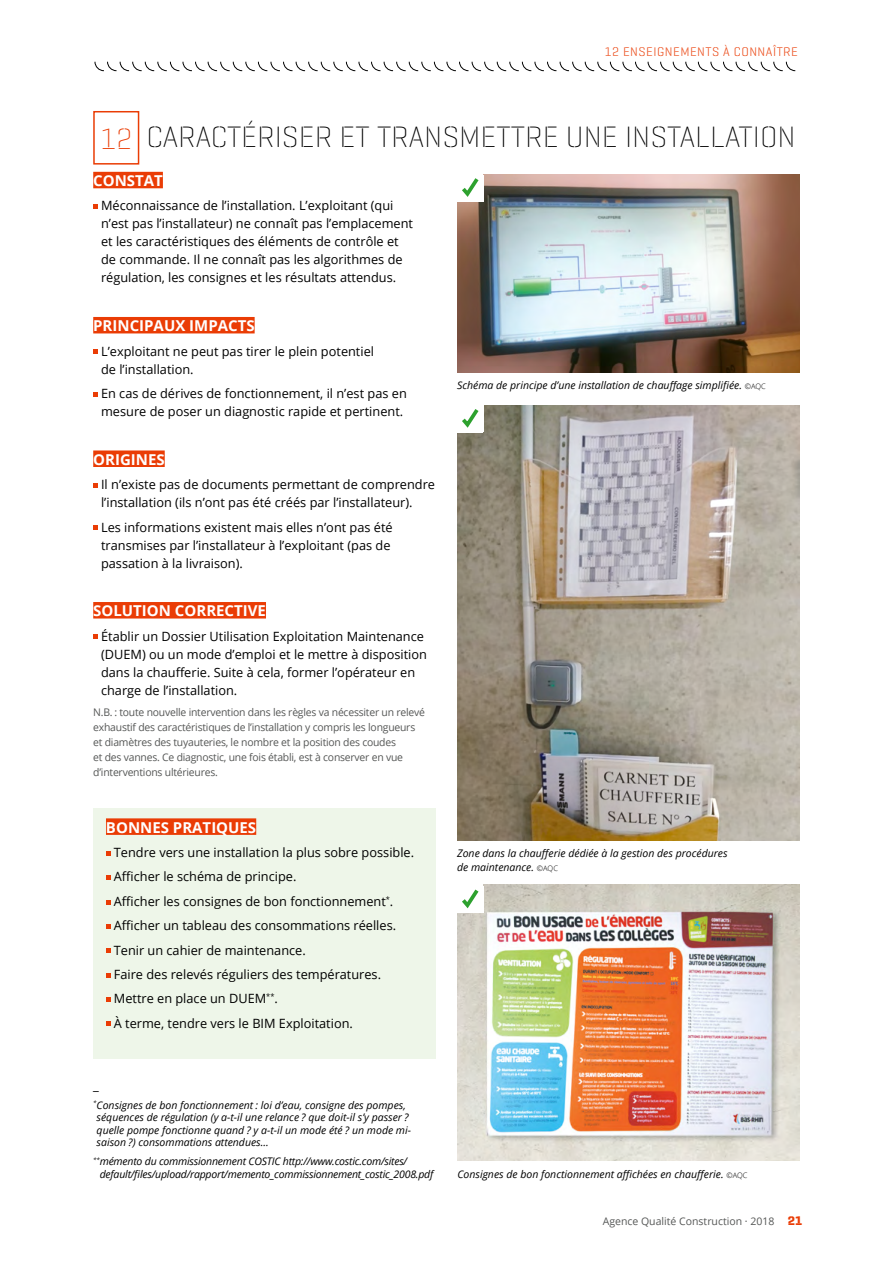
<style>
.page{position:relative;width:893px;height:1263px;background:#fff}
.page>*{position:absolute;margin:0;border:0;box-sizing:border-box;transform-origin:0 0}
.t1{font:30px "Geogrotesque Stencil B Ul";color:#000}
.t2{font:700 15px "Open Sans";color:#fff}
.t3{font:12.75px/18px "Open Sans";color:#000}
.t4{font:12.75px "Geogrotesque Stencil A Lg";letter-spacing:.04em;color:#ea3c05}
.t5{font:italic 10.5px/12.6px "Open Sans";color:#000}
.t6{font:10.5px/15px "Open Sans";letter-spacing:-.02em;color:#555756}
.t7{font:italic 10.5px/12.6px "Open Sans";letter-spacing:-.02em;color:#000}
.t8{font:10.5px "Open Sans";color:#555756}
.s1{color:#ea3c05}
.s2{font-weight:300;font-style:normal;font-size:7.5px}
.s3{font-family:"Geogrotesque Stencil A";font-weight:700;font-size:12.75px;color:#ea3c05}
</style>
<div class="page">
<img style="left:457px;top:175px;width:342px;height:198px">
<div style="left:93px;top:111px;width:46px;height:54px;border:2px solid #ea3c05"></div>
<div style="left:93px;top:172px;width:70px;height:16px;background:#ea3c05"></div>
<div style="left:93px;top:317px;width:162px;height:16px;background:#ea3c05"></div>
<div style="left:93px;top:450px;width:72px;height:17px;background:#ea3c05"></div>
<div style="left:93px;top:602px;width:173px;height:16px;background:#ea3c05"></div>
<svg style="left:93px;top:204px;width:5px;height:5px"></svg>
<svg style="left:93px;top:350px;width:5px;height:4px"></svg>
<svg style="left:93px;top:392px;width:5px;height:4px"></svg>
<svg style="left:93px;top:483px;width:5px;height:5px"></svg>
<svg style="left:93px;top:525px;width:5px;height:5px"></svg>
<svg style="left:93px;top:635px;width:5px;height:4px"></svg>
<div style="left:93px;top:808px;width:343px;height:250px;background:#eef6e9"></div>
<div style="left:106px;top:818px;width:150px;height:17px;background:#ea3c05"></div>
<svg style="left:106px;top:851px;width:5px;height:4px"></svg>
<svg style="left:106px;top:875px;width:5px;height:5px"></svg>
<svg style="left:106px;top:900px;width:5px;height:4px"></svg>
<svg style="left:106px;top:924px;width:5px;height:5px"></svg>
<svg style="left:106px;top:948px;width:5px;height:5px"></svg>
<svg style="left:106px;top:973px;width:5px;height:4px"></svg>
<svg style="left:106px;top:997px;width:5px;height:5px"></svg>
<svg style="left:106px;top:1022px;width:5px;height:4px"></svg>
<img style="left:457px;top:405px;width:342px;height:435px">
<img style="left:457px;top:885px;width:342px;height:275px">
<div style="left:457px;top:175px;width:26px;height:26px;background:#fff"></div>
<svg style="left:462px;top:178px;width:17px;height:19px"></svg>
<div style="left:449px;top:399px;width:34px;height:33px;background:#fff"></div>
<svg style="left:462px;top:409px;width:17px;height:19px"></svg>
<div style="left:449px;top:880px;width:34px;height:33px;background:#fff"></div>
<svg style="left:462px;top:889px;width:17px;height:20px"></svg>
<svg style="left:95px;top:62px;width:701px;height:9px"></svg>
<p class="t4" style="left:605px;top:44px;width:195px">12 ENSEIGNEMENTS À CONNAÎTRE</p>
<h1 class="t1" style="left:100px;top:118px;width:697px"><span class="s1">12</span> CARACTÉRISER ET TRANSMETTRE UNE INSTALLATION</h1>
<p class="t2" style="left:93px;top:170px;width:71px">CONSTAT</p>
<p class="t3" style="left:101px;top:196px;width:314px">Méconnaissance de l’installation. L’exploitant (qui n’est pas l’installateur) ne connaît pas l’emplacement et les caractéristiques des éléments de contrôle et de commande. Il ne connaît pas les algorithmes de régulation, les consignes et les résultats attendus.</p>
<p class="t2" style="left:93px;top:315px;width:163px">PRINCIPAUX IMPACTS</p>
<p class="t3" style="left:101px;top:342px;width:274px">L’exploitant ne peut pas tirer le plein potentiel de l’installation.</p>
<p class="t3" style="left:101px;top:384px;width:307px">En cas de dérives de fonctionnement, il n’est pas en mesure de poser un diagnostic rapide et pertinent.</p>
<p class="t2" style="left:93px;top:449px;width:73px">ORIGINES</p>
<p class="t3" style="left:101px;top:475px;width:335px">Il n’existe pas de documents permettant de comprendre l’installation (ils n’ont pas été créés par l’installateur).</p>
<p class="t3" style="left:101px;top:517px;width:293px">Les informations existent mais elles n’ont pas été transmises par l’installateur à l’exploitant (pas de passation à la livraison).</p>
<p class="t2" style="left:93px;top:600px;width:174px">SOLUTION CORRECTIVE</p>
<p class="t3" style="left:101px;top:627px;width:327px">Établir un Dossier Utilisation Exploitation Maintenance (DUEM) ou un mode d’emploi et le mettre à disposition dans la chaufferie. Suite à cela, former l’opérateur en charge de l’installation.</p>
<p class="t6" style="left:93px;top:704px;width:333px">N.B. : toute nouvelle intervention dans les règles va nécessiter un relevé exhaustif des caractéristiques de l’installation y compris les longueurs et diamètres des tuyauteries, le nombre et la position des coudes<br>et des vannes. Ce diagnostic, une fois établi, est à conserver en vue d’interventions ultérieures.</p>
<p class="t5" style="left:457px;top:379px;width:310px">Schéma de principe d’une installation de chauffage simplifiée. <span class="s2">©AQC</span></p>
<p class="t2" style="left:106px;top:816px;width:152px">BONNES PRATIQUES</p>
<p class="t3" style="left:114px;top:840px;width:302px;line-height:24.5px">Tendre vers une installation la plus sobre possible.<br>Afficher le schéma de principe.<br>Afficher les consignes de bon fonctionnement<sup>*</sup>.<br>Afficher un tableau des consommations réelles.<br>Tenir un cahier de maintenance.<br>Faire des relevés réguliers des températures.<br>Mettre en place un DUEM<sup>**</sup>.<br>À terme, tendre vers le BIM Exploitation.</p>
<p class="t5" style="left:457px;top:846px;width:272px;line-height:13.5px">Zone dans la chaufferie dédiée à la gestion des procédures de maintenance. <span class="s2">©AQC</span></p>
<p class="t3" style="left:93px;top:1075px;width:7px">_</p>
<p class="t5" style="left:97px;top:1098px;width:316px;text-indent:-3px"><sup>*</sup>Consignes de bon fonctionnement : loi d’eau, consigne des pompes, séquences de régulation (y a-t-il une relance ? que doit-il s’y passer ? quelle pompe fonctionne quand ? y a-t-il un mode été ? un mode mi&shy;saison ?) consommations attendues...</p>
<p class="t7" style="left:100px;top:1155px;width:335px;text-indent:-7px"><sup>**</sup>mémento du commissionnement COSTIC http://www.costic.com/sites/ default/files/upload/rapport/memento_commissionnement_costic_2008.pdf</p>
<p class="t5" style="left:457px;top:1167px;width:292px">Consignes de bon fonctionnement affichées en chaufferie. <span class="s2">©AQC</span></p>
<p class="t8" style="left:603px;top:1213px;width:201px">Agence Qualité Construction · 2018 <span class="s3">21</span></p>
</div>
